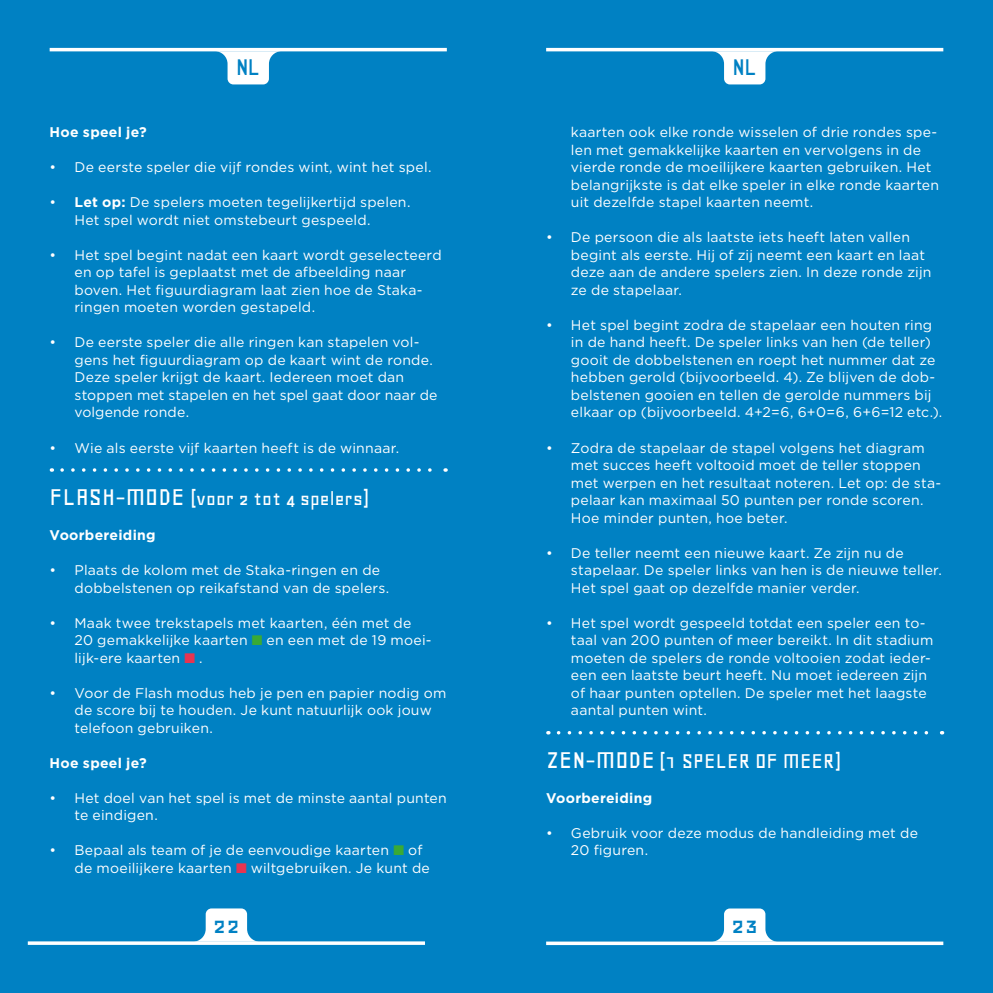
<style>
.page{position:relative;width:993px;height:993px;background:#fff}
.page>*{position:absolute;margin:0;border:0;box-sizing:border-box;transform-origin:0 0}
.t1{font:28px "Geo";letter-spacing:-.035em;color:#0081c3}
.t2{font:24.5px "Geo";color:#fff}
.t3{font:21px "Geo";color:#fff}
.t4{font:14px/17.5px "Gotham";letter-spacing:.02em;color:#fff}
.t5{font:700 14px "Gotham";letter-spacing:.02em;color:#fff}
.s1{font-weight:700}
.s2{font-size:28px}
.s3{font-size:24.5px}
.s4{color:#3aaa35}
.s5{color:#e73450}
</style>
<div class="page">
<div style="left:0;top:0;width:496px;height:992px;background:#0081c3"></div>
<div style="left:496px;top:0;width:496px;height:992px;background:#0081c3"></div>
<hr style="left:546px;top:48px;width:397px;height:3px;background:#fff">
<hr style="left:50px;top:48px;width:396px;height:3px;background:#fff">
<svg style="left:215px;top:51px;width:66px;height:33px"></svg>
<svg style="left:711px;top:51px;width:66px;height:33px"></svg>
<hr style="left:28px;top:941px;width:397px;height:3px;background:#fff">
<svg style="left:197px;top:908px;width:59px;height:33px"></svg>
<hr style="left:546px;top:941px;width:397px;height:3px;background:#fff">
<svg style="left:715px;top:908px;width:59px;height:33px"></svg>
<svg style="left:62px;top:468px;width:370px;height:3px"></svg>
<svg style="left:558px;top:731px;width:371px;height:3px"></svg>
<h1 class="t1" style="left:235px;top:52px;width:26px">NL</h1>
<h1 class="t1" style="left:732px;top:52px;width:26px">NL</h1>
<p class="t5" style="left:50px;top:123px;width:98px">Hoe speel je?</p>
<p class="t4" style="left:50px;top:158px;width:383px">• De eerste speler die vijf rondes wint, wint het spel.</p>
<p class="t4" style="left:74px;top:193px;width:337px;text-indent:-25px">• <span class="s1">Let op:</span> De spelers moeten tegelijkertijd spelen.<br>Het spel wordt niet omstebeurt gespeeld.</p>
<p class="t4" style="left:74px;top:246px;width:368px;text-indent:-25px">• Het spel begint nadat een kaart wordt geselecteerd en op tafel is geplaatst met de afbeelding naar boven. Het figuurdiagram laat zien hoe de Staka&shy;ringen moeten worden gestapeld.</p>
<p class="t4" style="left:74px;top:333px;width:364px;text-indent:-25px">• De eerste speler die alle ringen kan stapelen vol&shy;gens het figuurdiagram op de kaart wint de ronde.<br>Deze speler krijgt de kaart. Iedereen moet dan stoppen met stapelen en het spel gaat door naar de volgende ronde.</p>
<p class="t4" style="left:50px;top:438px;width:351px">• Wie als eerste vijf kaarten heeft is de winnaar.</p>
<h3 class="t3" style="left:50px;top:488px;width:319px"><span class="s2">FLASH-MODE</span> <span class="s3">(</span>voor 2 tot 4 spelers<span class="s3">)</span></h3>
<p class="t5" style="left:50px;top:525px;width:107px">Voorbereiding</p>
<p class="t4" style="left:74px;top:561px;width:316px;text-indent:-25px">• Plaats de kolom met de Staka-ringen en de dobbelstenen op reikafstand van de spelers.</p>
<p class="t4" style="left:74px;top:613px;width:358px;text-indent:-25px">• Maak twee trekstapels met kaarten, één met de<br>20 gemakkelijke kaarten <span class="s4">■</span> en een met de 19 moei&shy;lijk-ere kaarten <span class="s5">■</span> .</p>
<p class="t4" style="left:74px;top:683px;width:373px;text-indent:-25px">• Voor de Flash modus heb je pen en papier nodig om de score bij te houden. Je kunt natuurlijk ook jouw telefoon gebruiken.</p>
<p class="t5" style="left:50px;top:753px;width:98px">Hoe speel je?</p>
<p class="t4" style="left:74px;top:788px;width:374px;text-indent:-25px">• Het doel van het spel is met de minste aantal punten te eindigen.</p>
<p class="t4" style="left:74px;top:841px;width:357px;text-indent:-25px">• Bepaal als team of je de eenvoudige kaarten <span class="s4">■</span> of de moeilijkere kaarten <span class="s5">■</span> wiltgebruiken. Je kunt de</p>
<p class="t4" style="left:570px;top:123px;width:369px">kaarten ook elke ronde wisselen of drie rondes spe&shy;len met gemakkelijke kaarten en vervolgens in de vierde ronde de moeilijkere kaarten gebruiken. Het belangrijkste is dat elke speler in elke ronde kaarten uit dezelfde stapel kaarten neemt.</p>
<p class="t4" style="left:570px;top:228px;width:362px;text-indent:-25px">• De persoon die als laatste iets heeft laten vallen begint als eerste. Hij of zij neemt een kaart en laat deze aan de andere spelers zien. In deze ronde zijn ze de stapelaar.</p>
<p class="t4" style="left:570px;top:316px;width:373px;text-indent:-25px">• Het spel begint zodra de stapelaar een houten ring in de hand heeft. De speler links van hen (de teller) gooit de dobbelstenen en roept het nummer dat ze hebben gerold (bijvoorbeeld. 4). Ze blijven de dob&shy;belstenen gooien en tellen de gerolde nummers bij elkaar op (bijvoorbeeld. 4+2=6, 6+0=6, 6+6=12 etc.).</p>
<p class="t4" style="left:570px;top:438px;width:371px;text-indent:-25px">• Zodra de stapelaar de stapel volgens het diagram met succes heeft voltooid moet de teller stoppen met werpen en het resultaat noteren. Let op: de sta&shy;pelaar kan maximaal 50 punten per ronde scoren.<br>Hoe minder punten, hoe beter.</p>
<p class="t4" style="left:570px;top:543px;width:372px;text-indent:-25px">• De teller neemt een nieuwe kaart. Ze zijn nu de stapelaar. De speler links van hen is de nieuwe teller.<br>Het spel gaat op dezelfde manier verder.</p>
<p class="t4" style="left:570px;top:613px;width:364px;text-indent:-25px">• Het spel wordt gespeeld totdat een speler een to&shy;taal van 200 punten of meer bereikt. In dit stadium moeten de spelers de ronde voltooien zodat ieder&shy;een een laatste beurt heeft. Nu moet iedereen zijn of haar punten optellen. De speler met het laagste aantal punten wint.</p>
<h2 class="t2" style="left:546px;top:747px;width:295px"><span class="s2">ZEN-MODE</span> (1 SPELER OF MEER)</h2>
<p class="t5" style="left:546px;top:788px;width:107px">Voorbereiding</p>
<p class="t4" style="left:570px;top:823px;width:348px;text-indent:-25px">• Gebruik voor deze modus de handleiding met de<br>20 figuren.</p>
<h1 class="t1" style="left:212px;top:910px;width:29px">22</h1>
<h1 class="t1" style="left:730px;top:910px;width:29px">23</h1>
</div>
